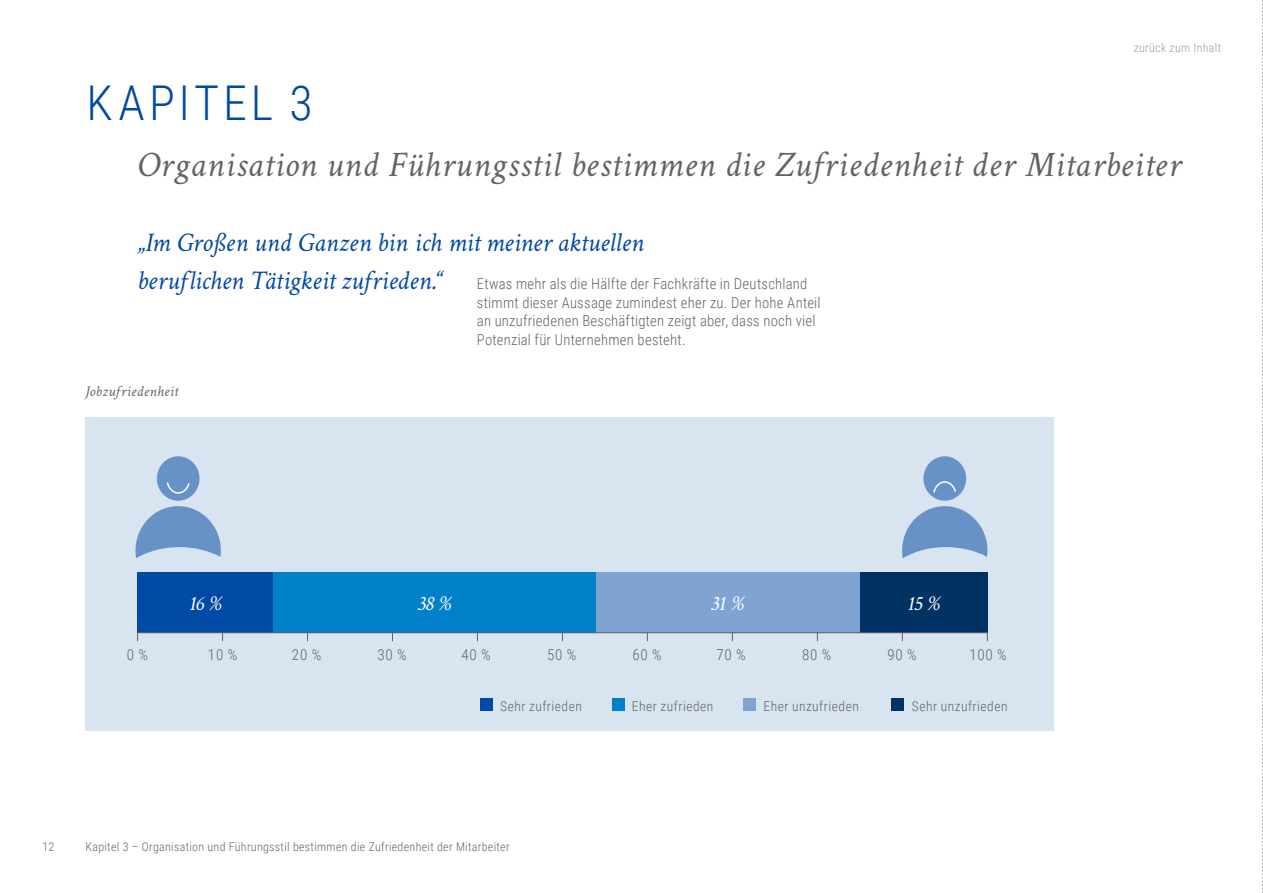
<style>
.page{position:relative;width:1263px;height:893px;background:#fff}
.page>*{position:absolute;margin:0;border:0;box-sizing:border-box;transform-origin:0 0}
.t1{font:300 48px "Roboto Condensed";letter-spacing:.085em;color:#0049a4}
.t2{font:italic 36px "Crimson Text";letter-spacing:.025em;color:#636362}
.t3{font:italic 27px/37.5px "Crimson Text";color:#0049a4}
.t4{font:italic 21px "Crimson Text";letter-spacing:-.045em;color:#fff}
.t5{font:300 15px/18.8px "Roboto Condensed";letter-spacing:.015em;color:#636362}
.t6{font:italic 15px "Crimson Text";letter-spacing:.025em;color:#636362}
.t7{font:300 13.5px "Roboto Condensed";letter-spacing:.04em;color:#636362}
.t8{font:300 12px "Roboto Condensed";letter-spacing:.025em;color:#636362}
.t9{font:300 12px "Roboto Condensed";letter-spacing:.025em;color:#9c9d9d}
</style>
<div class="page">
<div style="left:85px;top:417px;width:969px;height:314px;background:#d9e4f1"></div>
<div style="left:891px;top:698px;width:13px;height:13px;background:#003264"></div>
<div style="left:612px;top:698px;width:12px;height:13px;background:#0081c9"></div>
<div style="left:743px;top:698px;width:13px;height:13px;background:#7fa4d1"></div>
<div style="left:480px;top:698px;width:13px;height:13px;background:#0049a4"></div>
<svg style="left:1262px;top:0;width:1px;height:893px"></svg>
<div style="left:137px;top:573px;width:136px;height:60px;background:#0049a4"></div>
<div style="left:273px;top:573px;width:323px;height:60px;background:#0081c9"></div>
<div style="left:596px;top:573px;width:264px;height:60px;background:#7fa4d1"></div>
<div style="left:860px;top:573px;width:127px;height:60px;background:#003264"></div>
<hr style="left:137px;top:632px;width:851px;height:1px;background:#636362">
<div style="left:157px;top:456px;width:42px;height:45px;background:#6692c8;border-radius:50%"></div>
<svg style="left:135px;top:506px;width:86px;height:52px"></svg>
<div style="left:923px;top:456px;width:43px;height:45px;background:#6692c8;border-radius:50%"></div>
<svg style="left:902px;top:506px;width:85px;height:52px"></svg>
<svg style="left:933px;top:481px;width:23px;height:12px"></svg>
<svg style="left:167px;top:482px;width:23px;height:12px"></svg>
<h1 class="t1" style="left:86px;top:69px;width:228px">KAPITEL 3</h1>
<p class="t9" style="left:1134px;top:39px;width:89px">zurück zum Inhalt</p>
<h2 class="t2" style="left:137px;top:144px;width:1045px">Organisation und Führungsstil bestimmen die Zufriedenheit der Mitarbeiter</h2>
<h3 class="t3" style="left:137px;top:224px;width:508px">„Im Großen und Ganzen bin ich mit meiner aktuellen beruflichen Tätigkeit zufrieden.“</h3>
<p class="t5" style="left:477px;top:274px;width:345px">Etwas mehr als die Hälfte der Fachkräfte in Deutschland stimmt dieser Aussage zumindest eher zu. Der hohe Anteil an unzufriedenen Beschäftigten zeigt aber, dass noch viel Potenzial für Unternehmen besteht.</p>
<p class="t6" style="left:85px;top:383px;width:94px">Jobzufriedenheit</p>
<h3 class="t4" style="left:188px;top:591px;width:36px">16 %</h3>
<h3 class="t4" style="left:417px;top:591px;width:37px">38 %</h3>
<h3 class="t4" style="left:710px;top:591px;width:36px">31 %</h3>
<h3 class="t4" style="left:906px;top:591px;width:36px">15 %</h3>
<p class="t5" style="left:127px;top:645px;width:23px">0 %</p>
<p class="t5" style="left:208px;top:645px;width:31px">10 %</p>
<p class="t5" style="left:292px;top:645px;width:31px">20 %</p>
<p class="t5" style="left:377px;top:645px;width:31px">30 %</p>
<p class="t5" style="left:461px;top:645px;width:31px">40 %</p>
<p class="t5" style="left:547px;top:645px;width:31px">50 %</p>
<p class="t5" style="left:632px;top:645px;width:31px">60 %</p>
<p class="t5" style="left:716px;top:645px;width:31px">70 %</p>
<p class="t5" style="left:802px;top:645px;width:31px">80 %</p>
<p class="t5" style="left:887px;top:645px;width:31px">90 %</p>
<p class="t5" style="left:969px;top:645px;width:39px">100 %</p>
<p class="t7" style="left:500px;top:696px;width:83px">Sehr zufrieden</p>
<p class="t7" style="left:632px;top:696px;width:83px">Eher zufrieden</p>
<p class="t7" style="left:763px;top:696px;width:97px">Eher unzufrieden</p>
<p class="t7" style="left:912px;top:696px;width:97px">Sehr unzufrieden</p>
<p class="t8" style="left:43px;top:839px;width:13px">12</p>
<p class="t8" style="left:85px;top:839px;width:426px">Kapitel 3 – Organisation und Führungsstil bestimmen die Zufriedenheit der Mitarbeiter</p>
</div>
